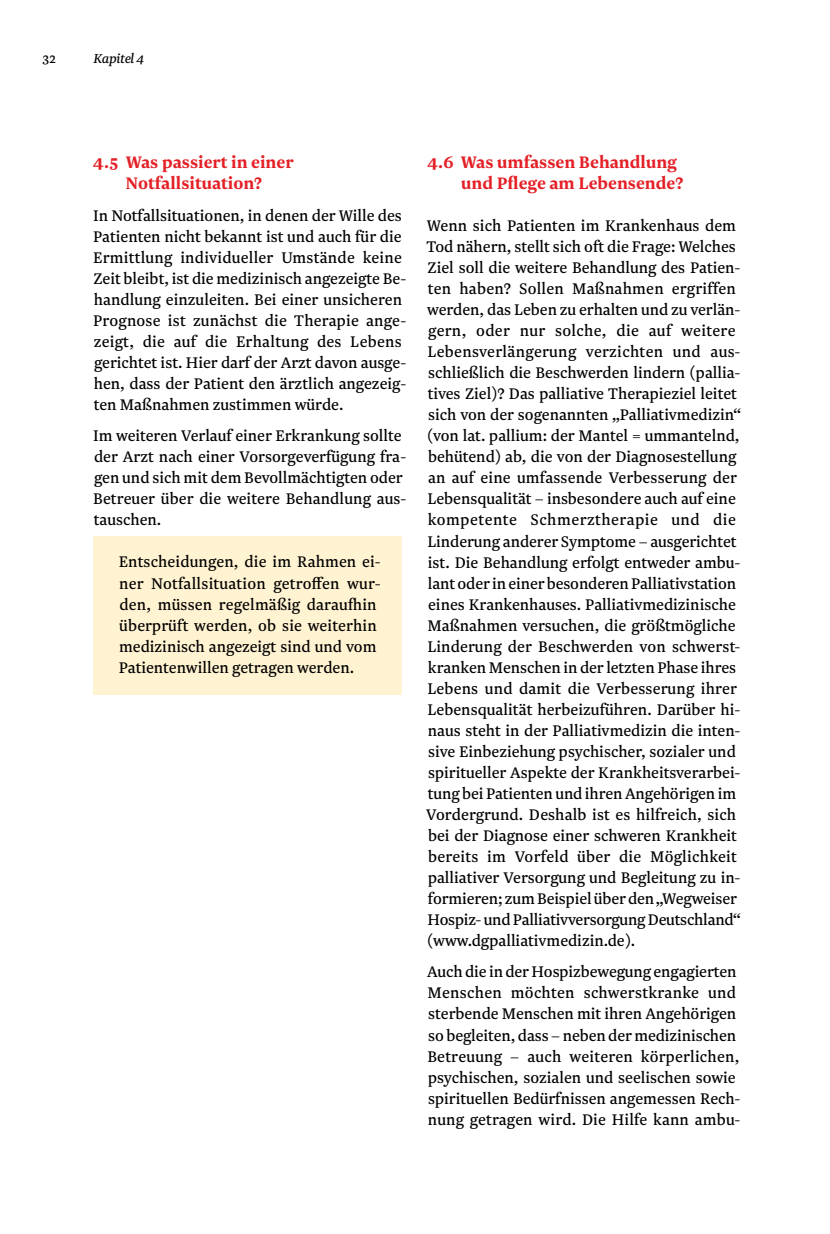
<style>
.page{position:relative;width:830px;height:1234px;background:#fff}
.page>*{position:absolute;margin:0;border:0;box-sizing:border-box;transform-origin:0 0}
.t1{font:700 19.5px/21px "Newzald";color:#e41f26;text-align:center}
.t2{font:18px/21px "Newzald";color:#000}
.t3{font:18px/21px "Newzald";letter-spacing:.02em;color:#000}
.t4{font:italic 15px "Newzald";letter-spacing:-.02em;color:#000}
.t5{font:15px "Newzald";color:#000}
</style>
<div class="page">
<div style="left:94px;top:536px;width:308px;height:158px;background:#fff3d1"></div>
<p class="t5" style="left:43px;top:49px;width:15px">32</p>
<p class="t4" style="left:94px;top:49px;width:52px">Kapitel 4</p>
<h3 class="t1" style="left:93px;top:151px;width:202px">4.5 Was passiert in einer<br>Notfallsituation?</h3>
<p class="t2" style="left:93px;top:204px;width:314px">In Notfallsituationen, in denen der Wille des Patienten nicht bekannt ist und auch für die Ermittlung individueller Umstände keine Zeit bleibt, ist die medizinisch angezeigte Be&shy;handlung einzuleiten . Bei einer unsicheren Prognose ist zunächst die Therapie ange&shy;zeigt, die auf die Erhaltung des Lebens gerichtet ist . Hier darf der Arzt davon ausge&shy;hen, dass der Patient den ärztlich angezeig&shy;ten Maßnahmen zustimmen würde .</p>
<p class="t2" style="left:93px;top:425px;width:314px">Im weiteren Verlauf einer Erkrankung sollte der Arzt nach einer Vorsorgeverfügung fra&shy;gen und sich mit dem Bevollmächtigten oder Betreuer über die weitere Behandlung aus&shy;tauschen .</p>
<p class="t2" style="left:119px;top:551px;width:263px">Entscheidungen, die im Rahmen ei&shy;ner Notfallsituation getroffen wur&shy;den, müssen regelmäßig daraufhin überprüft werden, ob sie weiterhin medizinisch angezeigt sind und vom Patientenwillen getragen werden .</p>
<h3 class="t1" style="left:461px;top:151px;width:223px;text-align:left;text-indent:-34px">4.6 Was umfassen Behandlung und Pflege am Lebensende?</h3>
<p class="t2" style="left:426px;top:215px;width:311px">Wenn sich Patienten im Krankenhaus dem<br>Tod nähern, stellt sich oft die Frage: Welches</p>
<p class="t2" style="left:427px;top:278px;width:309px">ten haben? Sollen Maßnahmen ergriffen</p>
<p class="t2" style="left:428px;top:320px;width:308px">gern, oder nur solche, die auf weitere</p>
<p class="t2" style="left:427px;top:257px;width:314px">Ziel soll die weitere Behandlung des Patien-</p>
<p class="t2" style="left:427px;top:299px;width:314px">werden, das Leben zu erhalten und zu verlän-</p>
<p class="t3" style="left:427px;top:341px;width:314px">Lebensverlängerung verzichten und aus&shy;schließlich die Beschwerden lindern (pallia-</p>
<p class="t2" style="left:427px;top:383px;width:315px">tives Ziel)? Das palliative Therapieziel leitet sich von der sogenannten „Palliativmedizin“ (von lat . pallium: der Mantel = ummantelnd, behütend) ab, die von der Diagnosestellung an auf eine umfassende Verbesserung der Lebensqualität – insbesondere auch auf eine kompetente Schmerztherapie und die Linderung anderer Symptome – ausgerichtet</p>
<p class="t2" style="left:427px;top:572px;width:310px;text-align:justify">lant oder in einer besonderen Palliativ station eines Krankenhauses . Palliativmedizinische Maßnahmen versuchen, die größtmögliche</p>
<p class="t2" style="left:427px;top:656px;width:311px">kranken Menschen in der letzten Phase ihres<br>Lebens und damit die Verbesserung ihrer</p>
<p class="t2" style="left:427px;top:551px;width:314px">ist . Die Behandlung erfolgt entweder ambu-</p>
<p class="t2" style="left:427px;top:635px;width:314px">Linderung der Beschwerden von schwerst-</p>
<p class="t2" style="left:427px;top:698px;width:314px">Lebensqualität herbeizuführen . Darüber hi&shy;naus steht in der Palliativmedizin die inten-</p>
<p class="t2" style="left:428px;top:761px;width:313px">spiritueller Aspekte der Krankheitsverarbei-</p>
<p class="t2" style="left:428px;top:740px;width:309px">sive Einbeziehung psychischer, sozialer und</p>
<p class="t2" style="left:426px;top:782px;width:312px;text-align:justify">tung bei Patienten und ihren Angehörigen im Vordergrund . Deshalb ist es hilfreich, sich bei der Diagnose einer schweren Krankheit bereits im Vorfeld über die Möglichkeit</p>
<p class="t2" style="left:427px;top:887px;width:315px">formieren; zum Beispiel über den „Wegweiser<br>Hospiz- und Palliativversorgung Deutschland“ (www .dgpalliativmedizin .de) .</p>
<p class="t2" style="left:427px;top:960px;width:313px">Auch die in der Hospizbewegung engagierten Menschen möchten schwerstkranke und sterbende Menschen mit ihren Angehörigen so begleiten, dass – neben der medizinischen Betreuung – auch weiteren körperlichen, psychischen, sozialen und seelischen sowie</p>
<p class="t2" style="left:428px;top:866px;width:314px">palliativer Versorgung und Begleitung zu in-</p>
<p class="t2" style="left:427px;top:1087px;width:314px">spirituellen Bedürfnissen angemessen Rech&shy;nung getragen wird . Die Hilfe kann ambu-</p>
</div>
